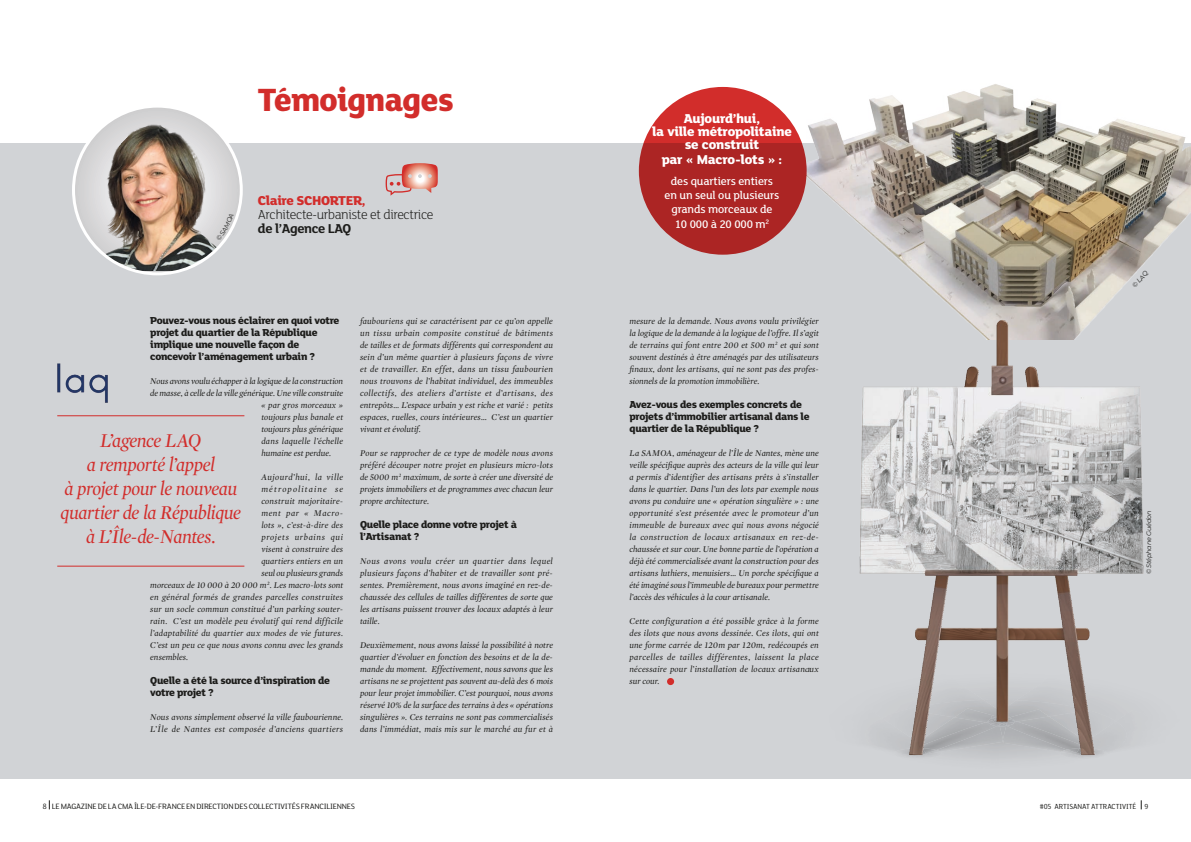
<style>
.page{position:relative;width:1191px;height:842px;background:#fff}
.page>*{position:absolute;margin:0;border:0;box-sizing:border-box;transform-origin:0 0}
.t1{font:800 35px "FS Lola";letter-spacing:-.02em;color:#d22d2b;scale:.95 1}
.t2{font:italic 20px/24px "Mercury Display";letter-spacing:-.02em;color:#d22d2b;text-align:center}
.t3{font:800 14px/13px "FS Lola";letter-spacing:-.02em;color:#fff;text-align:center}
.t4{font:300 14px "FS Lola";letter-spacing:-.03em;color:#1d1d1b}
.t5{font:800 14px "FS Lola";letter-spacing:-.03em;color:#d22d2b}
.t6{font:700 14px "FS Lola";letter-spacing:-.03em;color:#1d1d1b}
.t7{font:500 12px/14.4px "FS Lola";letter-spacing:-.01em;color:#fff;text-align:center}
.t8{font:800 11px/12px "FS Lola";letter-spacing:-.03em;color:#1d1d1b}
.t9{font:italic 9px/12px "Mercury Display";letter-spacing:.015em;color:#1d1d1b;text-align:justify}
.t10{font:italic 9px "Mercury Display";letter-spacing:-.005em;color:#1d1d1b}
.t11{font:italic 9px "Mercury Display";letter-spacing:.035em;color:#1d1d1b}
.t12{font:italic 9px "Mercury Display";letter-spacing:.05em;color:#1d1d1b}
.t13{font:italic 9px "Mercury Display";letter-spacing:.075em;color:#1d1d1b}
.t14{font:italic 9px "Mercury Display";letter-spacing:.12em;color:#1d1d1b}
.t15{font:italic 9px "Mercury Display";letter-spacing:.065em;color:#1d1d1b}
.t16{font:8.4px "FS Lola";letter-spacing:-.025em;color:#1d1d1b}
.t17{font:8px "FS Lola";letter-spacing:-.01em;color:#1d1d1b;scale:.95 1}
.t18{font:italic 6.5px "Montserrat";letter-spacing:-.03em;color:#1d1d1b}
</style>
<div class="page">
<div style="left:0;top:143px;width:595px;height:636px;background:#d1d3d6"></div>
<div style="left:595px;top:143px;width:596px;height:636px;background:#d1d3d6"></div>
<img style="left:76px;top:109px;width:162px;height:162px">
<div style="left:667px;top:678px;width:7px;height:7px;background:#d22d2b;border-radius:50%"></div>
<img style="left:57px;top:363px;width:70px;height:54px">
<hr style="left:57px;top:415px;width:187px;height:1px;background:#d22d2b">
<hr style="left:57px;top:566px;width:187px;height:1px;background:#d22d2b">
<svg style="left:385px;top:163px;width:53px;height:33px"></svg>
<img style="left:806px;top:84px;width:385px;height:214px">
<img style="left:859px;top:298px;width:285px;height:459px">
<svg style="left:639px;top:87px;width:167px;height:168px;background:#b72726"></svg>
<svg style="left:216px;top:213px;width:18px;height:28px"></svg>
<h1 class="t1" style="left:258px;top:79px;width:208px">Témoignages</h1>
<h3 class="t5" style="left:258px;top:193px;width:109px">Claire SCHORTER,</h3>
<h3 class="t4" style="left:258px;top:207px;width:177px">Architecte-urbaniste et directrice</h3>
<h3 class="t6" style="left:258px;top:221px;width:95px">de l’Agence LAQ</h3>
<p class="t8" style="left:150px;top:315px;width:191px">Pouvez-vous nous éclairer en quoi votre projet du quartier de la République implique une nouvelle façon de concevoir l’aménagement urbain ?</p>
<p class="t10" style="left:150px;top:376px;width:194px">Nous avons voulu échapper à la logique de la construction</p>
<p class="t9" style="left:150px;top:387px;width:194px">de masse, à celle de la ville générique. Une ville construite</p>
<p class="t9" style="left:261px;top:399px;width:83px">« par gros morceaux »</p>
<p class="t9" style="left:261px;top:411px;width:83px">toujours plus banale et</p>
<p class="t9" style="left:261px;top:423px;width:83px">toujours plus générique</p>
<p class="t9" style="left:261px;top:435px;width:83px">dans laquelle l’échelle</p>
<p class="t9" style="left:261px;top:447px;width:71px">humaine est perdue.</p>
<p class="t12" style="left:261px;top:472px;width:83px">Aujourd’hui, la ville</p>
<p class="t14" style="left:261px;top:484px;width:83px">métropolitaine se</p>
<p class="t9" style="left:261px;top:495px;width:83px">construit majoritaire-</p>
<p class="t15" style="left:261px;top:508px;width:83px">ment par « Macro-</p>
<p class="t9" style="left:261px;top:519px;width:83px">lots », c’est-à-dire des</p>
<p class="t13" style="left:261px;top:532px;width:83px">projets urbains qui</p>
<p class="t9" style="left:261px;top:543px;width:83px">visent à construire des</p>
<p class="t9" style="left:261px;top:555px;width:83px">quartiers entiers en un</p>
<p class="t9" style="left:261px;top:567px;width:83px">seul ou plusieurs grands</p>
<p class="t9" style="left:150px;top:579px;width:194px">morceaux de 10 000 à 20 000 m<sup>2</sup>. Les macro-lots sont</p>
<p class="t11" style="left:150px;top:592px;width:194px">en général formés de grandes parcelles construites</p>
<p class="t9" style="left:150px;top:603px;width:194px">sur un socle commun constitué d’un parking souter-</p>
<p class="t9" style="left:150px;top:615px;width:194px">rain. C’est un modèle peu évolutif qui rend difficile</p>
<p class="t9" style="left:150px;top:627px;width:194px">l’adaptabilité du quartier aux modes de vie futures.</p>
<p class="t9" style="left:150px;top:639px;width:194px">C’est un peu ce que nous avons connu avec les grands</p>
<p class="t9" style="left:150px;top:651px;width:39px">ensembles.</p>
<p class="t8" style="left:150px;top:675px;width:181px">Quelle a été la source d’inspiration de votre projet ?</p>
<p class="t9" style="left:150px;top:711px;width:194px">Nous avons simplement observé la ville faubourienne.<br>L’Île de Nantes est composée d’anciens quartiers</p>
<h2 class="t2" style="left:61px;top:429px;width:182px">L’agence LAQ<br>a remporté l’appel<br>à projet pour le nouveau quartier de la République à L’Île-de-Nantes.</h2>
<p class="t9" style="left:360px;top:315px;width:194px">faubouriens qui se caractérisent par ce qu’on appelle un tissu urbain composite constitué de bâtiments de tailles et de formats différents qui correspondent au sein d’un même quartier à plusieurs façons de vivre et de travailler. En effet, dans un tissu faubourien nous trouvons de l’habitat individuel, des immeubles collectifs, des ateliers d’artiste et d’artisans, des entrepôts… L’espace urbain y est riche et varié : petits espaces, ruelles, cours intérieures… C’est un quartier vivant et évolutif.</p>
<p class="t9" style="left:360px;top:447px;width:194px">Pour se rapprocher de ce type de modèle nous avons préféré découper notre projet en plusieurs micro-lots de 5000 m<sup>2</sup> maximum, de sorte à créer une diversité de projets immobiliers et de programmes avec chacun leur propre architecture.</p>
<p class="t8" style="left:360px;top:519px;width:158px">Quelle place donne votre projet à l’Artisanat ?</p>
<p class="t9" style="left:360px;top:555px;width:194px">Nous avons voulu créer un quartier dans lequel plusieurs façons d’habiter et de travailler sont pré&shy;sentes. Premièrement, nous avons imaginé en rez-de&shy;chaussée des cellules de tailles différentes de sorte que les artisans puissent trouver des locaux adaptés à leur taille.</p>
<p class="t9" style="left:360px;top:639px;width:194px">Deuxièmement, nous avons laissé la possibilité à notre quartier d’évoluer en fonction des besoins et de la de&shy;mande du moment. Effectivement, nous savons que les artisans ne se projettent pas souvent au-delà des 6 mois pour leur projet immobilier. C’est pourquoi, nous avons réservé 10% de la surface des terrains à des « opérations singulières ». Ces terrains ne sont pas commercialisés dans l’immédiat, mais mis sur le marché au fur et à</p>
<h3 class="t3" style="left:652px;top:113px;width:141px">Aujourd’hui,<br>la ville métropolitaine se construit</h3>
<h3 class="t3" style="left:661px;top:154px;width:122px">par « Macro-lots » :</h3>
<h3 class="t7" style="left:664px;top:174px;width:116px">des quartiers entiers en un seul ou plusieurs grands morceaux de<br>10 000 à 20 000 m<sup>2</sup></h3>
<p class="t9" style="left:629px;top:315px;width:191px">mesure de la demande. Nous avons voulu privilégier la logique de la demande à la logique de l’offre. Il s’agit de terrains qui font entre 200 et 500 m<sup>2</sup> et qui sont souvent destinés à être aménagés par des utilisateurs finaux, dont les artisans, qui ne sont pas des profes&shy;sionnels de la promotion immobilière.</p>
<p class="t8" style="left:629px;top:399px;width:181px">Avez-vous des exemples concrets de projets d’immobilier artisanal dans le quartier de la République ?</p>
<p class="t9" style="left:629px;top:447px;width:191px">La SAMOA, aménageur de l’Île de Nantes, mène une veille spécifique auprès des acteurs de la ville qui leur a permis d’identifier des artisans prêts à s’installer dans le quartier. Dans l’un des lots par exemple nous avons pu conduire une « opération singulière » : une opportunité s’est présentée avec le promoteur d’un immeuble de bureaux avec qui nous avons négocié la construction de locaux artisanaux en rez-de&shy;chaussée et sur cour. Une bonne partie de l’opération a déjà été commercialisée avant la construction pour des artisans luthiers, menuisiers… Un porche spécifique a été imaginé sous l’immeuble de bureaux pour permettre l’accès des véhicules à la cour artisanale.</p>
<p class="t9" style="left:629px;top:615px;width:191px">Cette configuration a été possible grâce à la forme des ilots que nous avons dessinée. Ces ilots, qui ont une forme carrée de 120m par 120m, redécoupés en parcelles de tailles différentes, laissent la place nécessaire pour l’installation de locaux artisanaux sur cour.</p>
<p class="t18" style="left:1130px;top:284px;width:22px;rotate:-48deg">© LAQ</p>
<p class="t18" style="left:1144px;top:574px;width:65px;rotate:-90deg">© Stéphane Guédon</p>
<p class="t16" style="left:43px;top:802px;width:314px">8 LE MAGAZINE DE LA CMA ÎLE-DE-FRANCE EN DIRECTION DES COLLECTIVITÉS FRANCILIENNES</p>
<p class="t17" style="left:1039px;top:802px;width:116px">#05 ARTISANAT ATTRACTIVITÉ 9</p>
</div>
